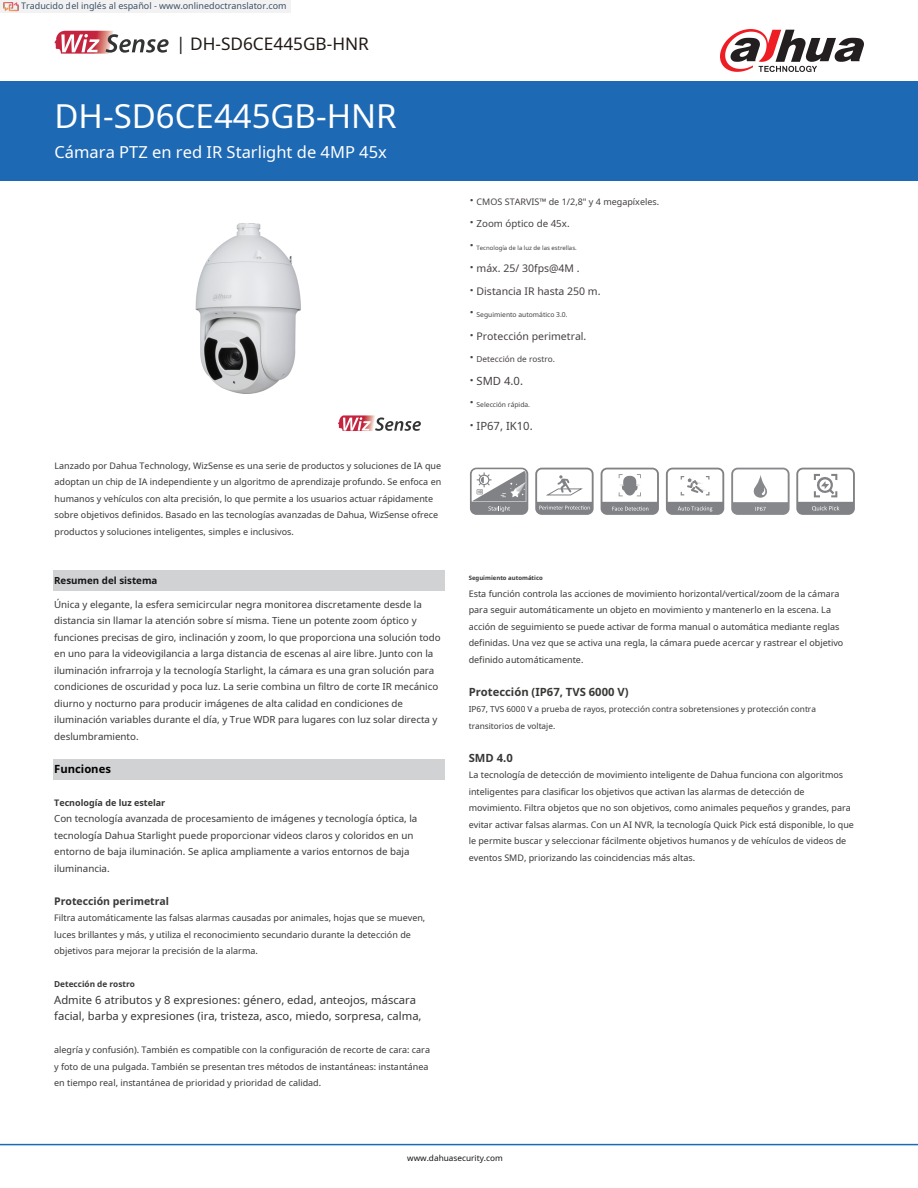
<style>
.page{position:relative;width:918px;height:1188px;background:#fff}
.page>*{position:absolute;margin:0;border:0;box-sizing:border-box;transform-origin:0 0}
.t1{font:33px "Noto Sans";color:#fff}
.t2{font:17.25px "Noto Sans";color:#201916}
.t3{font:16.5px "Noto Sans";color:#fff}
.t4{font:700 13.5px "Noto Sans";color:#454041}
.t5{font:11.25px/16.5px "Noto Sans";color:#383837}
.t6{font:700 11.25px "Noto Sans";color:#383837}
.t7{font:11.25px "Noto Sans";color:#454041}
.t8{font:700 11.25px "Noto Sans";color:#020000}
.t9{font:10.5px/22.5px "Noto Sans";color:#454041}
.t10{font:700 10.5px "Noto Sans";color:#383837}
.t11{font:9.75px/16.5px "Noto Sans";color:#383837}
.t12{font:9.75px "Noto Sans";color:#454041}
.t13{font:700 9.75px "Noto Sans";color:#171615}
.t14{font:9px/16.5px "Noto Sans";color:#383837}
.t15{font:9px "Noto Sans";color:rgb(15 43 70/.8)}
.t16{font:9px "Noto Sans";color:#454041}
.t17{font:700 9px "Noto Sans";color:#383837}
.t18{font:8.25px/16.5px "Noto Sans";color:#383837}
.t19{font:8.25px "Noto Sans";color:#171615}
.t20{font:8.25px "Noto Sans";color:#454041}
.t21{font:700 8.25px "Noto Sans";color:#383837}
.t22{font:6.75px "Noto Sans";color:#454041}
.t23{font:6px "Noto Sans";color:#454041}
.t24{font:700 6px "Noto Sans";color:#383837}
.s1{font-weight:700;font-size:13.5px}
</style>
<div class="page">
<div style="left:0;top:81px;width:918px;height:100px;background:#1e69b4"></div>
<hr style="left:0;top:1144px;width:918px;height:1px;background:#1e69b4">
<svg style="left:720px;top:29px;width:144px;height:43px"></svg>
<div style="left:53px;top:759px;width:391px;height:21px;background:#d1d2d4"></div>
<div style="left:54px;top:570px;width:391px;height:21px;background:#d1d2d4"></div>
<svg style="left:470px;top:468px;width:58px;height:46px"></svg>
<svg style="left:535px;top:468px;width:59px;height:46px"></svg>
<svg style="left:666px;top:468px;width:58px;height:46px"></svg>
<svg style="left:601px;top:468px;width:58px;height:46px"></svg>
<svg style="left:731px;top:468px;width:59px;height:46px"></svg>
<svg style="left:796px;top:468px;width:59px;height:46px"></svg>
<img style="left:195px;top:223px;width:106px;height:171px">
<svg style="left:338px;top:415px;width:83px;height:16px"></svg>
<svg style="left:55px;top:31px;width:114px;height:23px"></svg>
<div style="left:0;top:0;width:291px;height:14px;background:#f2f2f2"></div>
<img style="left:4px;top:2px;width:15px;height:12px">
<p class="t15" style="left:21px;top:-1px;width:267px">Traducido del inglés al español - www.onlinedoctranslator.com</p>
<h2 class="t2" style="left:176px;top:31px;width:194px">| DH-SD6CE445GB-HNR</h2>
<h1 class="t1" style="left:55px;top:93px;width:344px">DH-SD6CE445GB-HNR</h1>
<h3 class="t3" style="left:55px;top:141px;width:334px">Cámara PTZ en red IR Starlight de 4MP 45x</h3>
<p class="t14" style="left:55px;top:457px;width:388px">Lanzado por Dahua Technology, WizSense es una serie de productos y soluciones de IA que adoptan un chip de IA independiente y un algoritmo de aprendizaje profundo. Se enfoca en humanos y vehículos con alta precisión, lo que permite a los usuarios actuar rápidamente sobre objetivos definidos. Basado en las tecnologías avanzadas de Dahua, WizSense ofrece productos y soluciones inteligentes, simples e inclusivos.</p>
<p class="t16" style="left:470px;top:195px;width:191px"><span class="s1">·</span> CMOS STARVIS™ de 1/2,8" y 4 megapíxeles.</p>
<p class="t12" style="left:470px;top:217px;width:101px"><span class="s1">·</span> Zoom óptico de 45x.</p>
<h3 class="t4" style="left:470px;top:235px;width:5px">·</h3>
<p class="t23" style="left:477px;top:243px;width:102px">Tecnología de la luz de las estrellas.</p>
<p class="t9" style="left:470px;top:257px;width:132px"><span class="s1">·</span> máx. 25/ 30fps@4M .<br><span class="s1">·</span> Distancia IR hasta 250 m.</p>
<p class="t22" style="left:470px;top:310px;width:99px"><span class="s1">·</span> Seguimiento automático 3.0.</p>
<p class="t9" style="left:470px;top:324px;width:118px"><span class="s1">·</span> Protección perimetral.</p>
<p class="t20" style="left:470px;top:353px;width:87px"><span class="s1">·</span> Detección de rostro.</p>
<p class="t7" style="left:470px;top:372px;width:55px"><span class="s1">·</span> SMD 4.0.</p>
<p class="t22" style="left:470px;top:400px;width:62px"><span class="s1">·</span> Selección rápida.</p>
<p class="t7" style="left:470px;top:417px;width:64px"><span class="s1">·</span> IP67, IK10.</p>
<p class="t13" style="left:54px;top:574px;width:105px">Resumen del sistema</p>
<p class="t24" style="left:469px;top:574px;width:76px">Seguimiento automático</p>
<p class="t14" style="left:469px;top:585px;width:376px">Esta función controla las acciones de movimiento horizontal/vertical/zoom de la cámara para seguir automáticamente un objeto en movimiento y mantenerlo en la escena. La acción de seguimiento se puede activar de forma manual o automática mediante reglas definidas. Una vez que se activa una regla, la cámara puede acercar y rastrear el objetivo definido automáticamente.</p>
<p class="t11" style="left:54px;top:596px;width:388px">Única y elegante, la esfera semicircular negra monitorea discretamente desde la distancia sin llamar la atención sobre sí misma. Tiene un potente zoom óptico y funciones precisas de giro, inclinación y zoom, lo que proporciona una solución todo en uno para la videovigilancia a larga distancia de escenas al aire libre. Junto con la iluminación infrarroja y la tecnología Starlight, la cámara es una gran solución para condiciones de oscuridad y poca luz. La serie combina un filtro de corte IR mecánico diurno y nocturno para producir imágenes de alta calidad en condiciones de iluminación variables durante el día, y True WDR para lugares con luz solar directa y deslumbramiento.</p>
<p class="t6" style="left:469px;top:684px;width:161px">Protección (IP67, TVS 6000 V)</p>
<p class="t18" style="left:469px;top:701px;width:349px">IP67, TVS 6000 V a prueba de rayos, protección contra sobretensiones y protección contra transitorios de voltaje.</p>
<p class="t6" style="left:469px;top:750px;width:46px">SMD 4.0</p>
<p class="t14" style="left:469px;top:766px;width:387px">La tecnología de detección de movimiento inteligente de Dahua funciona con algoritmos inteligentes para clasificar los objetivos que activan las alarmas de detección de movimiento. Filtra objetos que no son objetivos, como animales pequeños y grandes, para evitar activar falsas alarmas. Con un AI NVR, la tecnología Quick Pick está disponible, lo que le permite buscar y seleccionar fácilmente objetivos humanos y de vehículos de videos de eventos SMD, priorizando las coincidencias más altas.</p>
<p class="t8" style="left:54px;top:761px;width:58px">Funciones</p>
<p class="t17" style="left:54px;top:796px;width:113px">Tecnología de luz estelar</p>
<p class="t11" style="left:54px;top:810px;width:365px">Con tecnología avanzada de procesamiento de imágenes y tecnología óptica, la tecnología Dahua Starlight puede proporcionar videos claros y coloridos en un entorno de baja iluminación. Se aplica ampliamente a varios entornos de baja iluminancia.</p>
<p class="t10" style="left:54px;top:894px;width:116px">Protección perimetral</p>
<p class="t14" style="left:54px;top:909px;width:373px">Filtra automáticamente las falsas alarmas causadas por animales, hojas que se mueven, luces brillantes y más, y utiliza el reconocimiento secundario durante la detección de objetivos para mejorar la precisión de la alarma.</p>
<p class="t21" style="left:54px;top:978px;width:82px">Detección de rostro</p>
<p class="t5" style="left:54px;top:991px;width:369px">Admite 6 atributos y 8 expresiones: género, edad, anteojos, máscara facial, barba y expresiones (ira, tristeza, asco, miedo, sorpresa, calma,</p>
<p class="t14" style="left:54px;top:1041px;width:377px">alegría y confusión). También es compatible con la configuración de recorte de cara: cara y foto de una pulgada. También se presentan tres métodos de instantáneas: instantánea en tiempo real, instantánea de prioridad y prioridad de calidad.</p>
<p class="t19" style="left:407px;top:1152px;width:97px">www.dahuasecurity.com</p>
</div>
